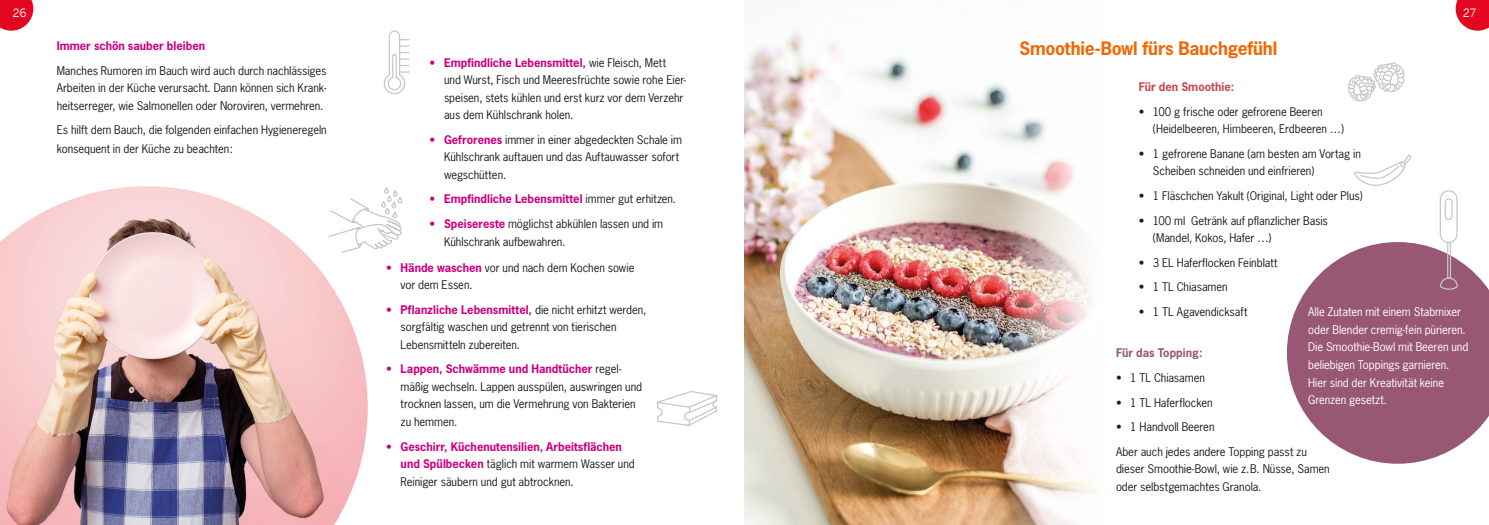
<style>
.page{position:relative;width:1489px;height:525px;background:#fff}
.page>*{position:absolute;margin:0;border:0;box-sizing:border-box;transform-origin:0 0}
.t1{font:700 17.5px "News Gothic";letter-spacing:-.015em;color:#ed6a07}
.t2{font:11.25px/17.5px "News Gothic";letter-spacing:-.005em;color:#1d1d1b}
.t3{font:11.25px/17.5px "News Gothic";letter-spacing:-.005em;color:#fff}
.t4{font:700 11.25px "News Gothic";color:#cc007f}
.t5{font:700 11.25px "News Gothic";color:#c84852}
.t6{font:700 11.25px "News Gothic";color:#985873}
.t7{font:11.25px "News Gothic";color:#fff}
.s1{font-weight:700;color:#cc007f}
.s2{font-weight:400;color:#1d1d1b}
</style>
<div class="page">
<svg style="left:1286px;top:242px;width:202px;height:221px;fill:#985873"></svg>
<img style="left:744px;top:31px;width:350px;height:493px">
<div style="left:1439px;top:190px;width:18px;height:53px;border:1px solid #c7c7c6;border-radius:8px"></div>
<div style="left:1444px;top:198px;width:8px;height:22px;border:1px solid #c7c7c6;border-radius:3px"></div>
<div style="left:1446px;top:242px;width:4px;height:36px;border:1px solid #c7c7c6"></div>
<svg style="left:1439px;top:277px;width:19px;height:13px"></svg>
<svg style="left:1354px;top:155px;width:57px;height:31px"></svg>
<svg style="left:383px;top:30px;width:26px;height:65px"></svg>
<img style="left:0;top:186px;width:368px;height:338px">
<svg style="left:657px;top:391px;width:61px;height:35px"></svg>
<svg style="left:327px;top:187px;width:76px;height:66px"></svg>
<svg style="left:1348px;top:62px;width:56px;height:40px"></svg>
<svg style="left:0;top:0;width:33px;height:31px"></svg>
<svg style="left:1455px;top:0;width:33px;height:31px"></svg>
<p class="t7" style="left:12px;top:6px;width:16px">26</p>
<p class="t7" style="left:1462px;top:6px;width:15px">27</p>
<p class="t4" style="left:57px;top:38px;width:150px">Immer schön sauber bleiben</p>
<p class="t2" style="left:57px;top:62px;width:271px;text-align:justify">Manches Rumoren im Bauch wird auch durch nachlässiges Arbeiten in der Küche verursacht. Dann können sich Krank&shy;heitserreger, wie Salmonellen oder Noroviren, vermehren.</p>
<p class="t2" style="left:57px;top:121px;width:271px;line-height:18.1px">Es hilft dem Bauch, die folgenden einfachen Hygieneregeln konsequent in der Küche zu beachten:</p>
<p class="t2" style="left:444px;top:53px;width:243px;text-indent:-14px"><span class="s1">• Empfindliche Lebensmittel,</span> wie Fleisch, Mett<br>und Wurst, Fisch und Meeresfrüchte sowie rohe Eier&shy;speisen, stets kühlen und erst kurz vor dem Verzehr aus dem Kühlschrank holen.</p>
<p class="t2" style="left:444px;top:131px;width:239px;text-indent:-14px"><span class="s1">• Gefrorenes</span> immer in einer abgedeckten Schale im<br>Kühlschrank auftauen und das Auftauwasser sofort wegschütten.</p>
<p class="t4" style="left:430px;top:192px;width:248px">• Empfindliche Lebensmittel <span class="s2">immer gut erhitzen.</span></p>
<p class="t2" style="left:444px;top:215px;width:221px;text-indent:-14px"><span class="s1">• Speisereste</span> möglichst abkühlen lassen und im<br>Kühlschrank aufbewahren.</p>
<p class="t2" style="left:400px;top:258px;width:235px;text-indent:-14px"><span class="s1">• Hände waschen</span> vor und nach dem Kochen sowie vor dem Essen.</p>
<p class="t2" style="left:400px;top:300px;width:247px;text-indent:-14px"><span class="s1">• Pflanzliche Lebensmittel,</span> die nicht erhitzt werden, sorgfältig waschen und getrennt von tierischen<br>Lebensmitteln zubereiten.</p>
<p class="t2" style="left:400px;top:360px;width:243px;text-indent:-14px"><span class="s1">• Lappen, Schwämme und Handtücher</span> regel&shy;mäßig wechseln. Lappen ausspülen, auswringen und trocknen lassen, um die Vermehrung von Bakterien zu hemmen.</p>
<p class="t2" style="left:400px;top:437px;width:236px;text-indent:-14px"><span class="s1">• Geschirr, Küchenutensilien, Arbeitsflächen und Spülbecken</span> täglich mit warmem Wasser und<br>Reiniger säubern und gut abtrocknen.</p>
<h1 class="t1" style="left:1019px;top:36px;width:259px">Smoothie-Bowl fürs Bauchgefühl</h1>
<p class="t5" style="left:1138px;top:79px;width:97px">Für den Smoothie:</p>
<p class="t2" style="left:1152px;top:102px;width:192px;text-indent:-14px">• 100 g frische oder gefrorene Beeren (Heidelbeeren, Himbeeren, Erdbeeren …)</p>
<p class="t2" style="left:1152px;top:145px;width:209px;text-indent:-14px">• 1 gefrorene Banane (am besten am Vortag in<br>Scheiben schneiden und einfrieren)</p>
<p class="t2" style="left:1138px;top:187px;width:225px">• 1 Fläschchen Yakult (Original, Light oder Plus)</p>
<p class="t2" style="left:1152px;top:211px;width:176px;text-indent:-14px">• 100 ml Getränk auf pflanzlicher Basis (Mandel, Kokos, Hafer …)</p>
<p class="t2" style="left:1138px;top:253px;width:140px">• 3 EL Haferflocken Feinblatt</p>
<p class="t2" style="left:1138px;top:278px;width:90px">• 1 TL Chiasamen</p>
<p class="t2" style="left:1138px;top:302px;width:110px">• 1 TL Agavendicksaft</p>
<p class="t6" style="left:1115px;top:345px;width:88px">Für das Topping:</p>
<p class="t2" style="left:1115px;top:368px;width:90px">• 1 TL Chiasamen</p>
<p class="t2" style="left:1115px;top:393px;width:98px">• 1 TL Haferflocken</p>
<p class="t2" style="left:1115px;top:414px;width:192px;line-height:24.6px">• 1 Handvoll Beeren<br>Aber auch jedes andere Topping passt zu</p>
<p class="t2" style="left:1115px;top:460px;width:215px">dieser Smoothie-Bowl, wie z.B. Nüsse, Samen oder selbstgemachtes Granola.</p>
<p class="t3" style="left:1307px;top:303px;width:162px">Alle Zutaten mit einem Stabmixer oder Blender cremig-fein pürieren.<br>Die Smoothie-Bowl mit Beeren und beliebigen Toppings garnieren.<br>Hier sind der Kreativität keine<br>Grenzen gesetzt.</p>
</div>
